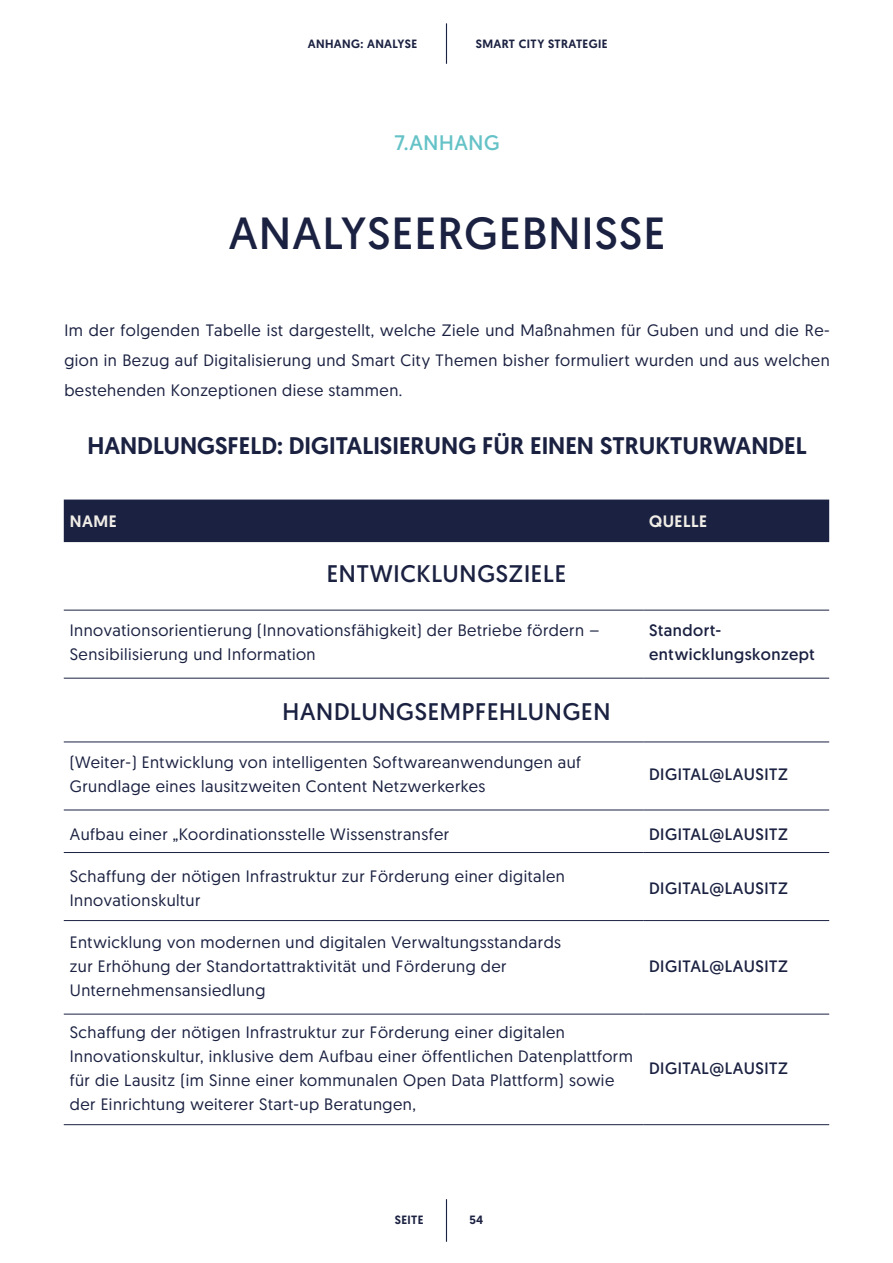
<style>
.page{position:relative;width:893px;height:1263px;background:#fff}
.page>*{position:absolute;margin:0;border:0;box-sizing:border-box;transform-origin:0 0}
.t1{font:45px "Geomanist";letter-spacing:.03em;color:#1b2141}
.t2{font:500 24px "Geomanist";color:#1b2141}
.t3{font:24px "Geomanist";letter-spacing:.03em;color:#1b2141}
.t4{font:21px "Geomanist";letter-spacing:.03em;color:#64c2c7}
.t5{font:16.5px/24px "Geomanist";letter-spacing:.03em;color:#1b2141}
.t6{font:16.5px/24px "Geomanist";letter-spacing:.03em;color:#1b2141}
.t7{font:500 16.5px "Geomanist";letter-spacing:.03em;color:#f0ede7}
.t8{font:500 12px "Geomanist";letter-spacing:.03em;color:#1b2141}
</style>
<div class="page">
<hr style="left:446px;top:1199px;width:1px;height:43px;background:#1b2141">
<hr style="left:446px;top:23px;width:1px;height:41px;background:#1b2141">
<div style="left:64px;top:500px;width:765px;height:42px;background:#1b2141"></div>
<hr style="left:64px;top:610px;width:579px;height:1px;background:#1b2141">
<hr style="left:643px;top:610px;width:186px;height:1px;background:#1b2141">
<hr style="left:64px;top:678px;width:579px;height:1px;background:#1b2141">
<hr style="left:643px;top:678px;width:186px;height:1px;background:#1b2141">
<hr style="left:64px;top:741px;width:579px;height:1px;background:#1b2141">
<hr style="left:643px;top:741px;width:186px;height:1px;background:#1b2141">
<hr style="left:64px;top:810px;width:579px;height:1px;background:#1b2141">
<hr style="left:643px;top:810px;width:186px;height:1px;background:#1b2141">
<hr style="left:64px;top:852px;width:579px;height:1px;background:#1b2141">
<hr style="left:643px;top:852px;width:186px;height:1px;background:#1b2141">
<hr style="left:64px;top:920px;width:579px;height:1px;background:#1b2141">
<hr style="left:643px;top:920px;width:186px;height:1px;background:#1b2141">
<hr style="left:64px;top:1014px;width:579px;height:1px;background:#1b2141">
<hr style="left:643px;top:1014px;width:186px;height:1px;background:#1b2141">
<hr style="left:64px;top:1124px;width:579px;height:1px;background:#1b2141">
<hr style="left:643px;top:1124px;width:186px;height:1px;background:#1b2141">
<p class="t8" style="left:308px;top:36px;width:111px">ANHANG: ANALYSE</p>
<p class="t8" style="left:476px;top:36px;width:133px">SMART CITY STRATEGIE</p>
<p class="t4" style="left:394px;top:129px;width:107px">7.ANHANG</p>
<h1 class="t1" style="left:229px;top:204px;width:438px">ANALYSEERGEBNISSE</h1>
<p class="t5" style="left:64px;top:315px;width:767px;line-height:30px;text-align:justify">Im der folgenden Tabelle ist dargestellt, welche Ziele und Maßnahmen für Guben und und die Re&shy;gion in Bezug auf Digitalisierung und Smart City Themen bisher formuliert wurden und aus welchen bestehenden Konzeptionen diese stammen.</p>
<h2 class="t2" style="left:87px;top:431px;width:721px">HANDLUNGSFELD: DIGITALISIERUNG FÜR EINEN STRUKTURWANDEL</h2>
<p class="t7" style="left:70px;top:512px;width:48px">NAME</p>
<p class="t7" style="left:649px;top:512px;width:59px">QUELLE</p>
<h2 class="t3" style="left:327px;top:558px;width:241px">ENTWICKLUNGSZIELE</h2>
<p class="t5" style="left:70px;top:618px;width:531px">Innovationsorientierung (Innovationsfähigkeit) der Betriebe fördern –<br>Sensibilisierung und Information</p>
<p class="t6" style="left:649px;top:618px;width:167px">Standort&shy;entwicklungskonzept</p>
<h2 class="t3" style="left:283px;top:696px;width:329px">HANDLUNGSEMPFEHLUNGEN</h2>
<p class="t5" style="left:70px;top:750px;width:513px">(Weiter-) Entwicklung von intelligenten Softwareanwendungen auf<br>Grundlage eines lausitzweiten Content Netzwerkerkes</p>
<p class="t6" style="left:649px;top:762px;width:140px">DIGITAL@LAUSITZ</p>
<p class="t5" style="left:70px;top:822px;width:381px">Aufbau einer „Koordinationsstelle Wissenstransfer</p>
<p class="t6" style="left:649px;top:822px;width:140px">DIGITAL@LAUSITZ</p>
<p class="t5" style="left:70px;top:864px;width:497px">Schaffung der nötigen Infrastruktur zur Förderung einer digitalen<br>Innovationskultur</p>
<p class="t6" style="left:649px;top:876px;width:140px">DIGITAL@LAUSITZ</p>
<p class="t5" style="left:70px;top:930px;width:493px">Entwicklung von modernen und digitalen Verwaltungsstandards zur Erhöhung der Standortattraktivität und Förderung der<br>Unternehmensansiedlung</p>
<p class="t5" style="left:70px;top:1020px;width:565px">Schaffung der nötigen Infrastruktur zur Förderung einer digitalen Innovationskultur, inklusive dem Aufbau einer öffentlichen Datenplattform für die Lausitz (im Sinne einer kommunalen Open Data Plattform) sowie der Einrichtung weiterer Start-up Beratungen,</p>
<p class="t6" style="left:649px;top:954px;width:140px">DIGITAL@LAUSITZ</p>
<p class="t6" style="left:649px;top:1056px;width:140px">DIGITAL@LAUSITZ</p>
<p class="t8" style="left:395px;top:1212px;width:30px">SEITE</p>
<p class="t8" style="left:469px;top:1213px;width:15px">54</p>
</div>
